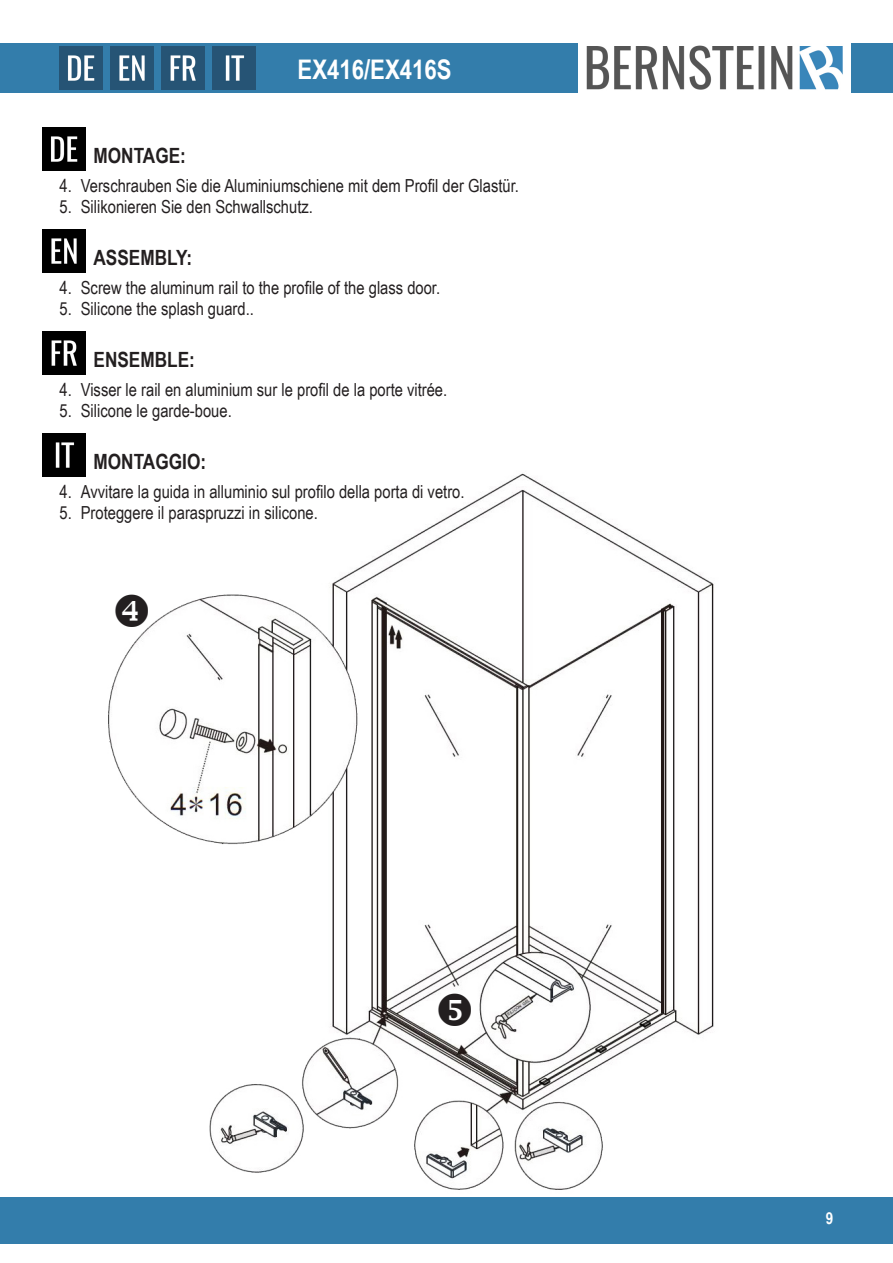
<style>
.page{position:relative;width:893px;height:1263px;background:#fff}
.page>*{position:absolute;margin:0;border:0;box-sizing:border-box;transform-origin:0 0}
.t1{font:700 27px "Arial Narrow";color:#fff}
.Überschrift{font:700 21px "Arial Narrow";color:#231f20}
.Fließtext{font:18px "Arial Narrow";color:#231f20}
.t2{font:700 16.5px "Arial Narrow";color:#fff}
</style>
<div class="page">
<div style="left:0;top:43px;width:893px;height:50px;background:#337dab"></div>
<div style="left:0;top:1197px;width:893px;height:47px;background:#337dab"></div>
<img style="left:578px;top:43px;width:272px;height:50px">
<img style="left:60px;top:47px;width:42px;height:42px">
<img style="left:111px;top:47px;width:42px;height:42px">
<img style="left:162px;top:47px;width:42px;height:42px">
<img style="left:213px;top:47px;width:42px;height:42px">
<img style="left:108px;top:473px;width:606px;height:717px">
<img style="left:43px;top:128px;width:42px;height:42px">
<img style="left:43px;top:332px;width:42px;height:42px">
<img style="left:43px;top:230px;width:42px;height:42px">
<img style="left:43px;top:434px;width:42px;height:42px">
<svg style="left:116px;top:594px;width:32px;height:33px"></svg>
<svg style="left:439px;top:993px;width:32px;height:33px"></svg>
<p class="Überschrift" style="left:94px;top:140px;width:94px">MONTAGE:</p>
<h1 class="t1" style="left:298px;top:49px;width:155px">EX416/EX416S</h1>
<p class="Fließtext" style="left:60px;top:172px;width:461px">4. Verschrauben Sie die Aluminiumschiene mit dem Profil der Glastür.</p>
<p class="Fließtext" style="left:60px;top:194px;width:255px">5. Silikonieren Sie den Schwallschutz.</p>
<p class="Überschrift" style="left:94px;top:242px;width:100px">ASSEMBLY:</p>
<p class="Fließtext" style="left:60px;top:274px;width:382px">4. Screw the aluminum rail to the profile of the glass door.</p>
<p class="Fließtext" style="left:60px;top:296px;width:196px">5. Silicone the splash guard..</p>
<p class="Überschrift" style="left:94px;top:344px;width:103px">ENSEMBLE:</p>
<p class="Fließtext" style="left:60px;top:376px;width:389px">4. Visser le rail en aluminium sur le profil de la porte vitrée.</p>
<p class="Fließtext" style="left:60px;top:398px;width:174px">5. Silicone le garde-boue.</p>
<p class="Überschrift" style="left:94px;top:446px;width:114px">MONTAGGIO:</p>
<p class="Fließtext" style="left:60px;top:478px;width:407px">4. Avvitare la guida in alluminio sul profilo della porta di vetro.</p>
<p class="Fließtext" style="left:60px;top:500px;width:260px">5. Proteggere il paraspruzzi in silicone.</p>
<p class="t2" style="left:826px;top:1206px;width:9px">9</p>
</div>
